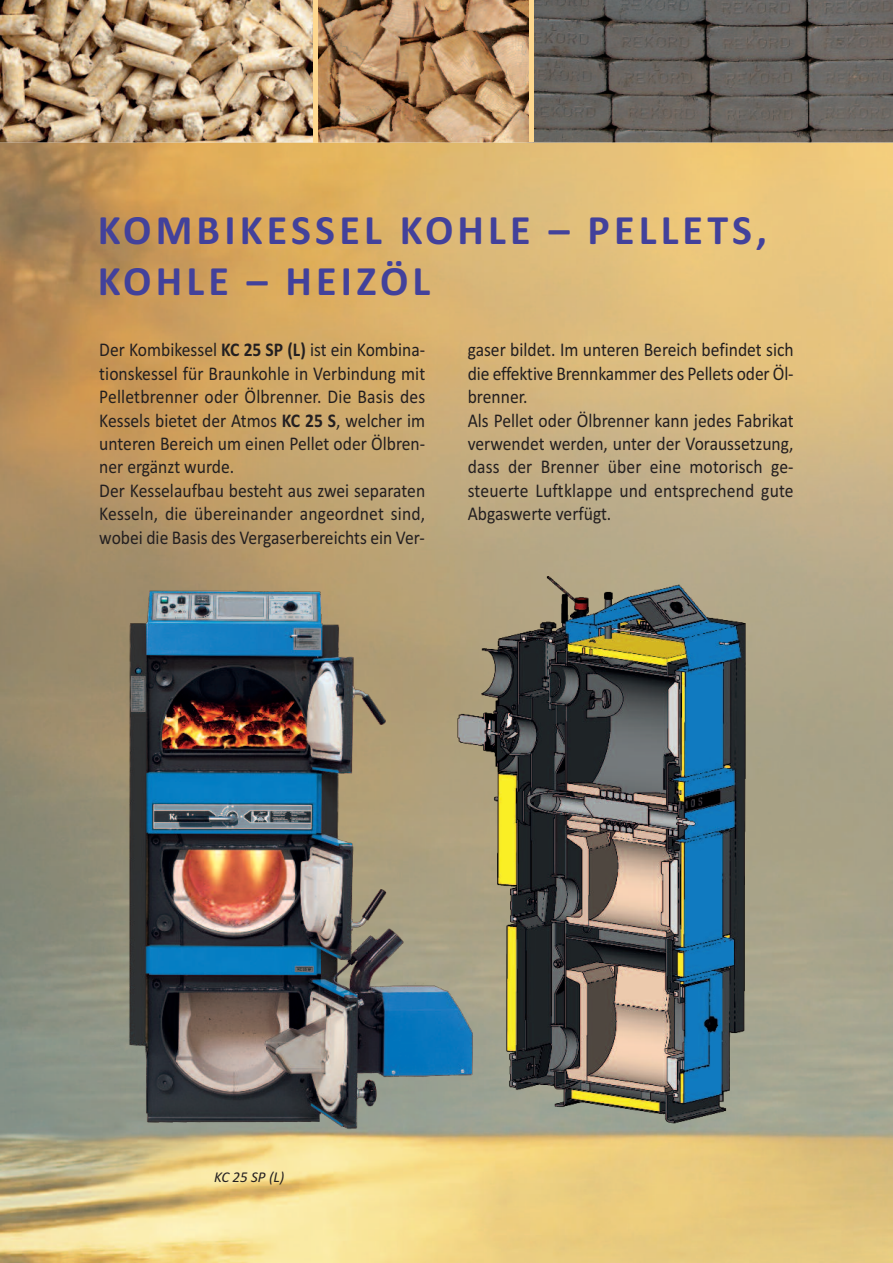
<style>
.page{position:relative;width:893px;height:1263px;background:#fff}
.page>*{position:absolute;margin:0;border:0;box-sizing:border-box;transform-origin:0 0}
.t1{font:700 42px/50.4px "Calibri";letter-spacing:.1em;color:#42419b}
.t2{font:19.5px/23.4px "Calibri";color:#231f20;scale:.9 1}
.t3{font:italic 15px "Calibri";color:#231f20}
.s1{font-weight:700}
</style>
<div class="page">
<img style="left:0;top:142px;width:893px;height:1121px">
<img style="left:101px;top:570px;width:332px;height:574px">
<img style="left:433px;top:546px;width:347px;height:603px">
<img style="left:534px;top:0;width:359px;height:142px">
<img style="left:318px;top:0;width:212px;height:142px">
<img style="left:0;top:0;width:313px;height:142px">
<hr style="left:530px;top:0;width:4px;height:142px;background:#fed88f">
<div style="left:313px;top:0;width:5px;height:142px;background:#fed88f"></div>
<h1 class="t1" style="left:98px;top:204px;width:671px">KOMBIKESSEL KOHLE – PELLETS,<br>KOHLE – HEIZÖL</h1>
<p class="t2" style="left:99px;top:338px;width:364px">Der Kombikessel <span class="s1">KC 25 SP (L)</span> ist ein Kombina&shy;tionskessel für Braunkohle in Verbindung mit Pelletbrenner oder Ölbrenner. Die Basis des Kessels bietet der Atmos <span class="s1">KC 25 S</span>, welcher im unteren Bereich um einen Pellet oder Ölbren&shy;ner ergänzt wurde.<br>Der Kesselaufbau besteht aus zwei separaten Kesseln, die übereinander angeordnet sind, wobei die Basis des Vergaserbereichts ein Ver-</p>
<p class="t2" style="left:468px;top:338px;width:364px">gaser bildet. Im unteren Bereich befindet sich die effektive Brennkammer des Pellets oder Öl&shy;brenner.<br>Als Pellet oder Ölbrenner kann jedes Fabrikat verwendet werden, unter der Voraussetzung, dass der Brenner über eine motorisch ge&shy;steuerte Luftklappe und entsprechend gute Abgaswerte verfügt.</p>
<p class="t3" style="left:214px;top:1168px;width:72px">KC 25 SP (L)</p>
</div>
